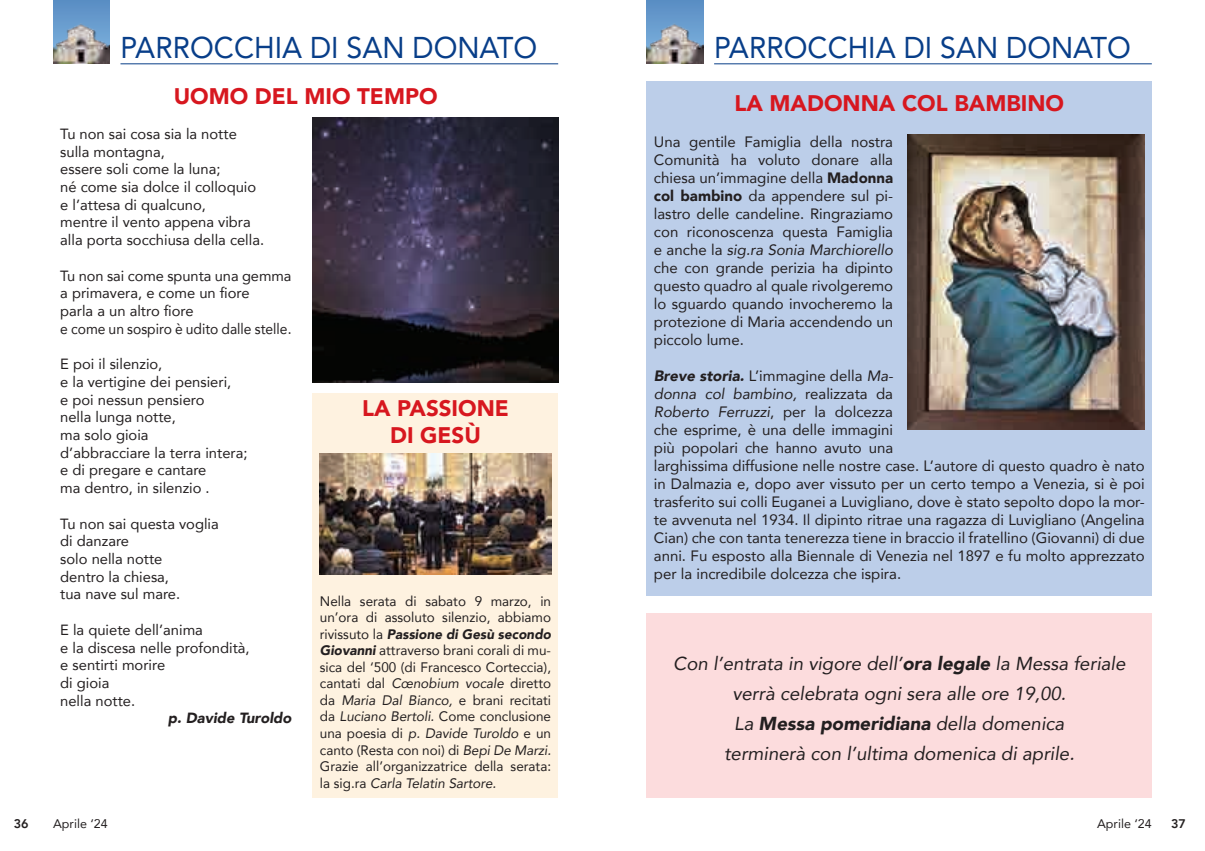
<style>
.page{position:relative;width:1205px;height:851px;background:#fff}
.page>*{position:absolute;margin:0;border:0;box-sizing:border-box;transform-origin:0 0}
.t1{font:30px "Avenir";color:#083e89;scale:.95 1}
.t2{font:900 22.5px/27px "Avenir";color:#d7171f;text-align:center}
.t3{font:italic 18.75px/30px "Avenir";color:#231f20;text-align:center}
.t4{font:15px/18px "Avenir";color:#231f20;text-align:justify}
.t5{font:14.75px/17.8px "Avenir";color:#231f20}
.t6{font:italic 900 14.75px "Avenir";color:#231f20}
.t7{font:13.75px/16.5px "Avenir";color:#231f20;text-align:justify}
.t8{font:12.5px "Avenir";color:#231f20}
.t9{font:800 12.5px "Avenir";color:#231f20}
.s1{font-weight:900;font-style:italic}
.s2{font-style:italic}
.s3{font-weight:900}
</style>
<div class="page">
<div style="left:647px;top:613px;width:505px;height:184px;background:#fcdcdd"></div>
<div style="left:647px;top:81px;width:505px;height:514px;background:#bccee9"></div>
<div style="left:647px;top:0;width:56px;height:64px;background:#6194c9"></div>
<img style="left:647px;top:22px;width:56px;height:42px">
<hr style="left:714px;top:63px;width:438px;height:1px;background:#083e89">
<div style="left:313px;top:393px;width:245px;height:404px;background:#fef2e0"></div>
<div style="left:53px;top:0;width:57px;height:64px;background:#6194c9"></div>
<img style="left:53px;top:22px;width:57px;height:42px">
<hr style="left:120px;top:63px;width:438px;height:1px;background:#083e89">
<img style="left:320px;top:454px;width:231px;height:120px">
<img style="left:907px;top:135px;width:237px;height:294px">
<img style="left:313px;top:117px;width:245px;height:266px">
<h1 class="t1" style="left:120px;top:24px;width:440px">PARROCCHIA DI SAN DONATO</h1>
<h1 class="t1" style="left:714px;top:24px;width:440px">PARROCCHIA DI SAN DONATO</h1>
<h2 class="t2" style="left:174px;top:82px;width:265px">UOMO DEL MIO TEMPO</h2>
<p class="t5" style="left:60px;top:124px;width:205px">Tu non sai cosa sia la notte sulla montagna,<br>essere soli come la luna;<br>né come sia dolce il colloquio e l’attesa di qualcuno,<br>mentre il vento appena vibra alla porta socchiusa della cella.</p>
<p class="t5" style="left:60px;top:266px;width:233px">Tu non sai come spunta una gemma a primavera, e come un fiore<br>parla a un altro fiore<br>e come un sospiro è udito dalle stelle.</p>
<p class="t5" style="left:60px;top:354px;width:189px">E poi il silenzio,<br>e la vertigine dei pensieri,<br>e poi nessun pensiero<br>nella lunga notte,<br>ma solo gioia<br>d’abbracciare la terra intera; e di pregare e cantare<br>ma dentro, in silenzio .</p>
<p class="t5" style="left:60px;top:514px;width:160px">Tu non sai questa voglia di danzare<br>solo nella notte<br>dentro la chiesa,<br>tua nave sul mare.</p>
<p class="t5" style="left:60px;top:620px;width:191px">E la quiete dell’anima<br>e la discesa nelle profondità, e sentirti morire<br>di gioia<br>nella notte.</p>
<p class="t6" style="left:168px;top:706px;width:125px">p. Davide Turoldo</p>
<h2 class="t2" style="left:362px;top:394px;width:148px">LA PASSIONE<br>DI GESÙ</h2>
<p class="t7" style="left:320px;top:592px;width:233px">Nella serata di sabato 9 marzo, in un’ora di assoluto silenzio, abbiamo rivissuto la <span class="s1">Passione di Gesù secondo Giovanni</span> attraverso brani corali di mu&shy;sica del ‘500 (di Francesco Corteccia), cantati dal <span class="s2">Cœnobium vocale</span> diretto da <span class="s2">Maria Dal Bianco,</span> e brani recitati da <span class="s2">Luciano Bertoli.</span> Come conclusione una poesia di <span class="s2">p. Davide Turoldo</span> e un canto (Resta con noi) di <span class="s2">Bepi De Marzi.<br></span>Grazie all’organizzatrice della serata: la sig.ra <span class="s2">Carla Telatin Sartore.</span></p>
<h2 class="t2" style="left:734px;top:89px;width:331px">LA MADONNA COL BAMBINO</h2>
<p class="t4" style="left:654px;top:132px;width:241px">Una gentile Famiglia della nostra Comunità ha voluto donare alla chiesa un’immagine della <span class="s3">Madonna col bambino</span> da appendere sul pi&shy;lastro delle candeline. Ringraziamo con riconoscenza questa Famiglia e anche la <span class="s2">sig.ra Sonia Marchiorello </span>che con grande perizia ha dipinto questo quadro al quale rivolgeremo lo sguardo quando invocheremo la protezione di Maria accendendo un piccolo lume.</p>
<p class="t4" style="left:654px;top:366px;width:492px;text-align:left"><span class="s1">Breve storia.</span> L’immagine della <span class="s2">Ma-<br>donna col bambino,</span> realizzata da<br><span class="s2">Roberto Ferruzzi</span>, per la dolcezza<br>che esprime, è una delle immagini<br>più popolari che hanno avuto una<br>larghissima diffusione nelle nostre case. L’autore di questo quadro è nato in Dalmazia e, dopo aver vissuto per un certo tempo a Venezia, si è poi trasferito sui colli Euganei a Luvigliano, dove è stato sepolto dopo la mor&shy;te avvenuta nel 1934. Il dipinto ritrae una ragazza di Luvigliano (Angelina Cian) che con tanta tenerezza tiene in braccio il fratellino (Giovanni) di due anni. Fu esposto alla Biennale di Venezia nel 1897 e fu molto apprezzato per la incredibile dolcezza che ispira.</p>
<p class="t3" style="left:673px;top:648px;width:454px">Con l’entrata in vigore dell’<span class="s3">ora legale</span> la Messa feriale verrà celebrata ogni sera alle ore 19,00.<br>La <span class="s3">Messa pomeridiana</span> della domenica<br>terminerà con l’ultima domenica di aprile.</p>
<p class="t9" style="left:14px;top:813px;width:16px">36</p>
<p class="t8" style="left:53px;top:813px;width:56px">Aprile ‘24</p>
<p class="t8" style="left:1097px;top:813px;width:56px">Aprile ‘24</p>
<p class="t9" style="left:1171px;top:813px;width:16px">37</p>
</div>
